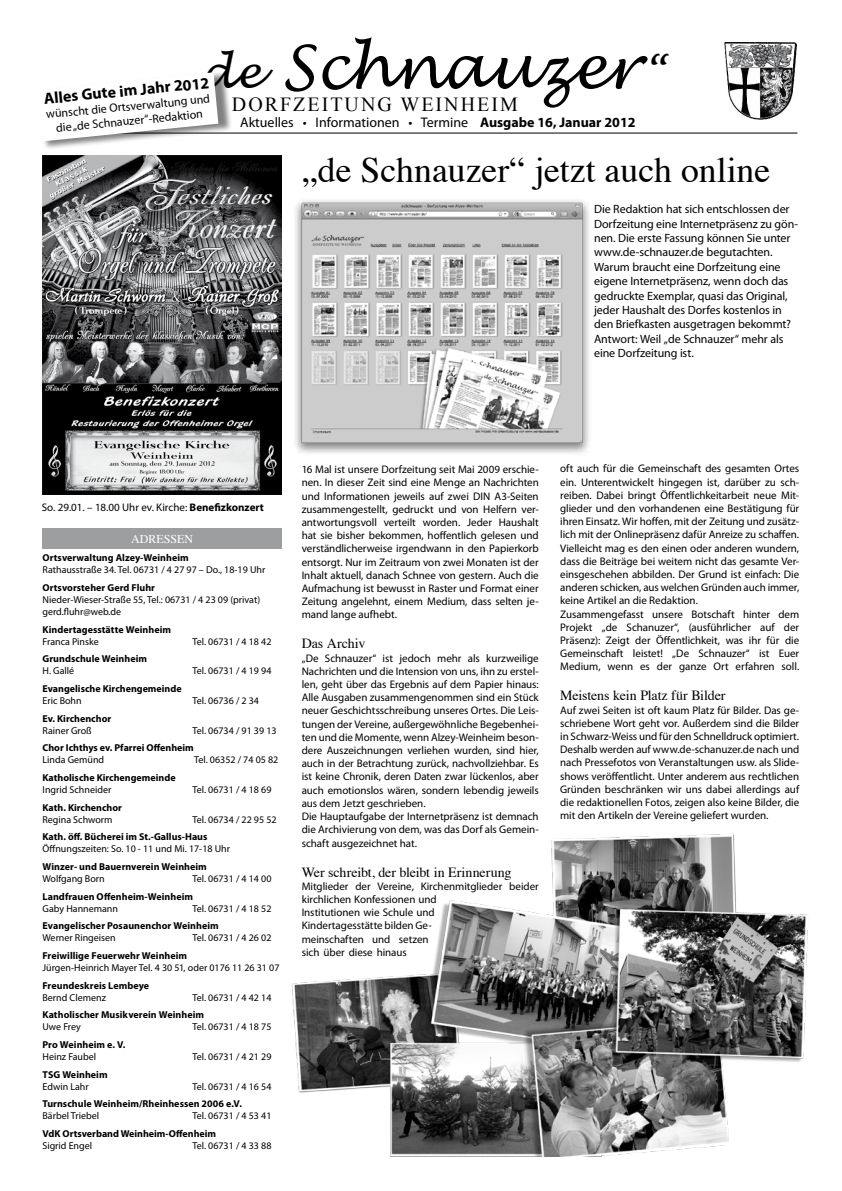
<style>
.page{position:relative;width:842px;height:1191px;background:#fff}
.page>*{position:absolute;margin:0;border:0;box-sizing:border-box;transform-origin:0 0}
.t1{font:italic 59.6px "Lucida Handwriting";color:#000}
.t2{font:35.7px "Times";color:#000}
.t3{font:20px "Times New Roman";letter-spacing:.1em;color:#000}
.t4{font:700 16px "Myriad Pro";color:#000}
.t5{font:14px "Times";letter-spacing:-.015em;color:#000}
.t6{font:14px "Myriad Pro";color:#000}
.t7{font:12px/14.4px "Myriad Pro";letter-spacing:-.005em;color:#000;text-align:center}
.t8{font:12px "Times";color:#fff}
.t9{font:11px/13.2px "Myriad Pro";letter-spacing:-.005em;color:#000}
.t10{font:10px/12px "Myriad Pro";color:#000}
.t11{font:700 10px "Myriad Pro";letter-spacing:.005em;color:#000}
.s1{font-size:40px}
.s2{font-size:44.4px}
.s3{font-weight:700}
</style>
<div class="page">
<hr style="left:45px;top:133px;width:752px;height:1px;background:#000">
<img style="left:725px;top:43px;width:72px;height:77px">
<div style="left:38px;top:70px;width:194px;height:79px;background:#000;opacity:.5"></div>
<svg style="left:38px;top:72px;width:180px;height:70px"></svg>
<div style="left:43px;top:528px;width:239px;height:20px;background:#9c9e9f"></div>
<img style="left:42px;top:155px;width:240px;height:339px">
<img style="left:295px;top:200px;width:294px;height:253px">
<img style="left:291px;top:833px;width:517px;height:323px">
<h1 class="t1" style="left:178px;top:31px;width:490px"><span class="s1">„</span><span class="s2">de</span> Schnauzer<span class="s1">“</span></h1>
<h3 class="t4" style="left:43px;top:88px;width:168px;rotate:-5deg">Alles Gute im Jahr 2012</h3>
<p class="t7" style="left:46px;top:106px;width:166px;rotate:-5deg">wünscht die Ortsverwaltung und die „de Schnauzer“-Redaktion</p>
<h3 class="t3" style="left:232px;top:91px;width:287px">DORFZEITUNG WEINHEIM</h3>
<p class="t6" style="left:240px;top:114px;width:397px">Aktuelles • Informationen • Termine <span class="s3">Ausgabe 16, Januar 2012</span></p>
<h2 class="t2" style="left:302px;top:137px;width:470px">„de Schnauzer“ jetzt auch online</h2>
<p class="t7" style="left:594px;top:202px;width:206px;text-align:left">Die Redaktion hat sich entschlossen der Dorfzeitung eine Internetpräsenz zu gön&shy;nen. Die erste Fassung können Sie unter www.de-schnauzer.de begutachten.<br>Warum braucht eine Dorfzeitung eine eigene Internetpräsenz, wenn doch das gedruckte Exemplar, quasi das Original, jeder Haushalt des Dorfes kostenlos in den Briefkasten ausgetragen bekommt?<br>Antwort: Weil „de Schnauzer“ mehr als eine Dorfzeitung ist.</p>
<p class="t9" style="left:42px;top:500px;width:224px">So. 29.01. – 18.00 Uhr ev. Kirche: <span class="s3">Benefizkonzert</span></p>
<p class="t8" style="left:131px;top:527px;width:64px">Adressen</p>
<p class="t11" style="left:43px;top:551px;width:148px">Ortsverwaltung Alzey-Weinheim</p>
<p class="t10" style="left:43px;top:563px;width:224px">Rathausstraße 34. Tel. 06731 / 4 27 97 – Do., 18-19 Uhr</p>
<p class="t11" style="left:43px;top:581px;width:114px">Ortsvorsteher Gerd Fluhr</p>
<p class="t10" style="left:43px;top:593px;width:219px">Nieder-Wieser-Straße 55, Tel.: 06731 / 4 23 09 (privat) gerd.fluhr@web.de</p>
<p class="t11" style="left:43px;top:622px;width:130px">Kindertagesstätte Weinheim</p>
<p class="t10" style="left:43px;top:635px;width:58px">Franca Pinske</p>
<p class="t10" style="left:193px;top:635px;width:80px">Tel. 06731 / 4 18 42</p>
<p class="t11" style="left:43px;top:652px;width:106px">Grundschule Weinheim</p>
<p class="t10" style="left:43px;top:664px;width:33px">H. Gallé</p>
<p class="t10" style="left:193px;top:664px;width:80px">Tel. 06731 / 4 19 94</p>
<p class="t11" style="left:43px;top:682px;width:141px">Evangelische Kirchengemeinde</p>
<p class="t10" style="left:43px;top:694px;width:41px">Eric Bohn</p>
<p class="t10" style="left:193px;top:694px;width:68px">Tel. 06736 / 2 34</p>
<p class="t11" style="left:43px;top:711px;width:70px">Ev. Kirchenchor</p>
<p class="t10" style="left:43px;top:724px;width:51px">Rainer Groß</p>
<p class="t10" style="left:193px;top:724px;width:86px">Tel. 06734 / 91 39 13</p>
<p class="t11" style="left:43px;top:741px;width:153px">Chor Ichthys ev. Pfarrei Offenheim</p>
<p class="t10" style="left:43px;top:753px;width:63px">Linda Gemünd</p>
<p class="t10" style="left:194px;top:753px;width:86px">Tel. 06352 / 74 05 82</p>
<p class="t11" style="left:43px;top:771px;width:135px">Katholische Kirchengemeinde</p>
<p class="t10" style="left:43px;top:783px;width:70px">Ingrid Schneider</p>
<p class="t10" style="left:193px;top:783px;width:80px">Tel. 06731 / 4 18 69</p>
<p class="t11" style="left:43px;top:800px;width:81px">Kath. Kirchenchor</p>
<p class="t10" style="left:43px;top:813px;width:72px">Regina Schworm</p>
<p class="t10" style="left:193px;top:813px;width:86px">Tel. 06734 / 22 95 52</p>
<p class="t11" style="left:43px;top:830px;width:166px">Kath. öff. Bücherei im St.-Gallus-Haus</p>
<p class="t10" style="left:43px;top:842px;width:189px">Öffnungszeiten: So. 10 - 11 und Mi. 17-18 Uhr</p>
<p class="t11" style="left:43px;top:860px;width:166px">Winzer- und Bauernverein Weinheim</p>
<p class="t10" style="left:43px;top:872px;width:64px">Wolfgang Born</p>
<p class="t10" style="left:193px;top:872px;width:80px">Tel. 06731 / 4 14 00</p>
<p class="t11" style="left:43px;top:889px;width:152px">Landfrauen Offenheim-Weinheim</p>
<p class="t10" style="left:43px;top:902px;width:77px">Gaby Hannemann</p>
<p class="t10" style="left:193px;top:902px;width:80px">Tel. 06731 / 4 18 52</p>
<p class="t11" style="left:43px;top:919px;width:178px">Evangelischer Posaunenchor Weinheim</p>
<p class="t10" style="left:43px;top:931px;width:75px">Werner Ringeisen</p>
<p class="t10" style="left:193px;top:931px;width:80px">Tel. 06731 / 4 26 02</p>
<p class="t11" style="left:43px;top:949px;width:146px">Freiwillige Feuerwehr Weinheim</p>
<p class="t10" style="left:43px;top:961px;width:238px">Jürgen-Heinrich Mayer Tel. 4 30 51, oder 0176 11 26 31 07</p>
<p class="t11" style="left:43px;top:978px;width:108px">Freundeskreis Lembeye</p>
<p class="t10" style="left:43px;top:991px;width:65px">Bernd Clemenz</p>
<p class="t10" style="left:193px;top:991px;width:80px">Tel. 06731 / 4 42 14</p>
<p class="t11" style="left:43px;top:1008px;width:163px">Katholischer Musikverein Weinheim</p>
<p class="t10" style="left:43px;top:1021px;width:40px">Uwe Frey</p>
<p class="t10" style="left:193px;top:1021px;width:80px">Tel. 06731 / 4 18 75</p>
<p class="t11" style="left:43px;top:1038px;width:85px">Pro Weinheim e. V.</p>
<p class="t10" style="left:43px;top:1050px;width:55px">Heinz Faubel</p>
<p class="t10" style="left:193px;top:1050px;width:80px">Tel. 06731 / 4 21 29</p>
<p class="t11" style="left:43px;top:1067px;width:67px">TSG Weinheim</p>
<p class="t10" style="left:43px;top:1080px;width:48px">Edwin Lahr</p>
<p class="t10" style="left:193px;top:1080px;width:80px">Tel. 06731 / 4 16 54</p>
<p class="t11" style="left:43px;top:1097px;width:201px">Turnschule Weinheim/Rheinhessen 2006 e.V.</p>
<p class="t10" style="left:43px;top:1110px;width:58px">Bärbel Triebel</p>
<p class="t10" style="left:193px;top:1110px;width:80px">Tel. 06731 / 4 53 41</p>
<p class="t11" style="left:43px;top:1127px;width:175px">VdK Ortsverband Weinheim-Offenheim</p>
<p class="t10" style="left:43px;top:1139px;width:51px">Sigrid Engel</p>
<p class="t10" style="left:193px;top:1139px;width:80px">Tel. 06731 / 4 33 88</p>
<p class="t9" style="left:302px;top:463px;width:239px;text-align:justify">16 Mal ist unsere Dorfzeitung seit Mai 2009 erschie&shy;nen. In dieser Zeit sind eine Menge an Nachrichten und Informationen jeweils auf zwei DIN A3-Seiten zusammengestellt, gedruckt und von Helfern ver&shy;antwortungsvoll verteilt worden. Jeder Haushalt hat sie bisher bekommen, hoffentlich gelesen und verständlicherweise irgendwann in den Papierkorb entsorgt. Nur im Zeitraum von zwei Monaten ist der Inhalt aktuell, danach Schnee von gestern. Auch die Aufmachung ist bewusst in Raster und Format einer Zeitung angelehnt, einem Medium, dass selten je&shy;mand lange aufhebt.</p>
<p class="t5" style="left:302px;top:630px;width:65px">Das Archiv</p>
<p class="t9" style="left:302px;top:651px;width:239px">„De Schnauzer“ ist jedoch mehr als kurzweilige Nachrichten und die Intension von uns, ihn zu erstel&shy;len, geht über das Ergebnis auf dem Papier hinaus:<br>Alle Ausgaben zusammengenommen sind ein Stück neuer Geschichtsschreibung unseres Ortes. Die Leis&shy;tungen der Vereine, außergewöhnliche Begebenhei&shy;ten und die Momente, wenn Alzey-Weinheim beson&shy;dere Auszeichnungen verliehen wurden, sind hier, auch in der Betrachtung zurück, nachvollziehbar. Es ist keine Chronik, deren Daten zwar lückenlos, aber auch emotionslos wären, sondern lebendig jeweils aus dem Jetzt geschrieben.<br>Die Hauptaufgabe der Internetpräsenz ist demnach die Archivierung von dem, was das Dorf als Gemein&shy;schaft ausgezeichnet hat.</p>
<p class="t5" style="left:302px;top:858px;width:211px">Wer schreibt, der bleibt in Erinnerung</p>
<p class="t9" style="left:302px;top:879px;width:239px">Mitglieder der Vereine, Kirchenmitglieder beider kirchlichen Konfessionen und<br>Institutionen wie Schule und<br>Kindertagesstätte bilden Ge-<br>meinschaften und setzen<br>sich über diese hinaus</p>
<p class="t9" style="left:560px;top:462px;width:241px">oft auch für die Gemeinschaft des gesamten Ortes ein. Unterentwickelt hingegen ist, darüber zu sch&shy;reiben. Dabei bringt Öffentlichkeitarbeit neue Mit&shy;glieder und den vorhandenen eine Bestätigung für ihren Einsatz. Wir hoffen, mit der Zeitung und zusätz&shy;lich mit der Onlinepräsenz dafür Anreize zu schaffen.<br>Vielleicht mag es den einen oder anderen wundern, dass die Beiträge bei weitem nicht das gesamte Ver&shy;einsgeschehen abbilden. Der Grund ist einfach: Die anderen schicken, aus welchen Gründen auch immer, keine Artikel an die Redaktion.<br>Zusammengefasst unsere Botschaft hinter dem Projekt „de Schanuzer“, (ausführlicher auf der Präsenz): Zeigt der Öffentlichkeit, was ihr für die Gemeinschaft leistet! „De Schnauzer“ ist Euer Medium, wenn es der ganze Ort erfahren soll.</p>
<p class="t5" style="left:560px;top:682px;width:167px">Meistens kein Platz für Bilder</p>
<p class="t9" style="left:560px;top:703px;width:241px;text-align:justify">Auf zwei Seiten ist oft kaum Platz für Bilder. Das ge&shy;schriebene Wort geht vor. Außerdem sind die Bilder in Schwarz-Weiss und für den Schnelldruck optimiert.<br>Deshalb werden auf www.de-schanuzer.de nach und nach Pressefotos von Veranstaltungen usw. als Slide&shy;shows veröffentlicht. Unter anderem aus rechtlichen Gründen beschränken wir uns dabei allerdings auf die redaktionellen Fotos, zeigen also keine Bilder, die mit den Artikeln der Vereine geliefert wurden.</p>
</div>
